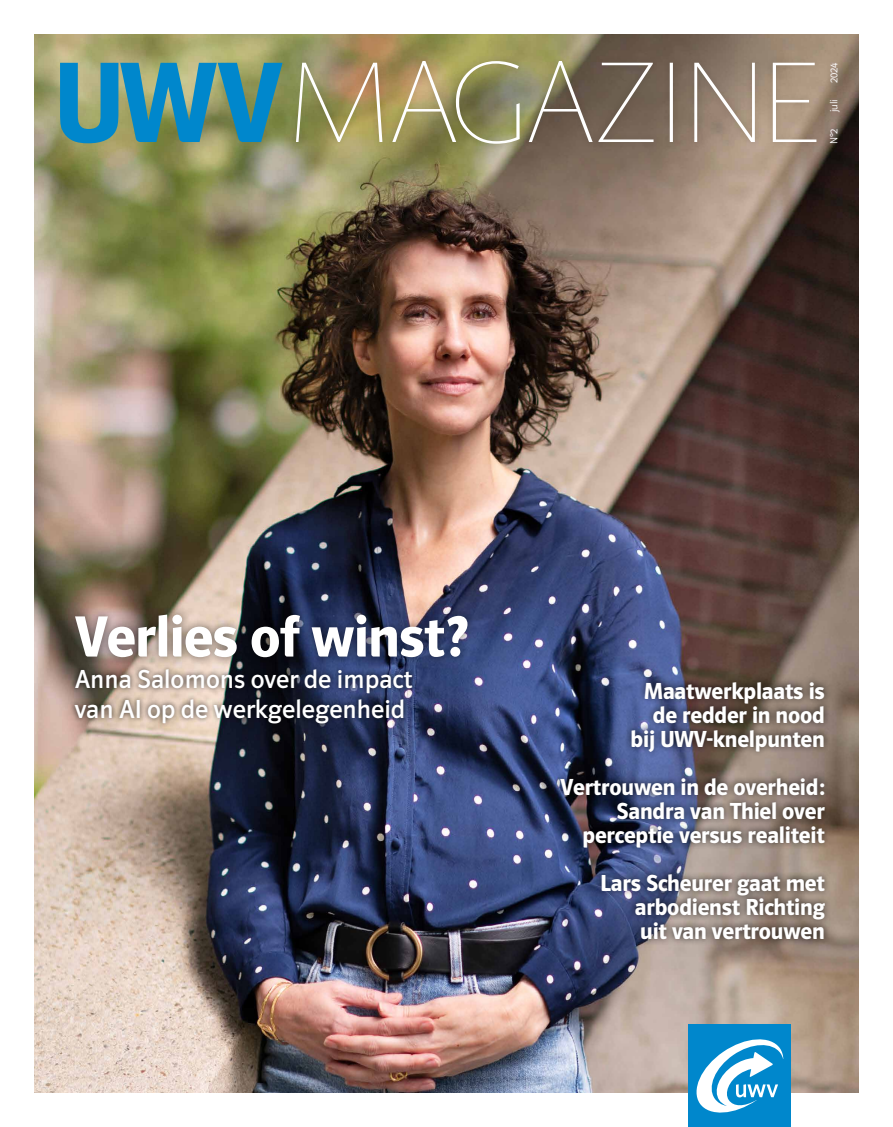
<style>
.page{position:relative;width:893px;height:1127px;background:#fff}
.page>*{position:absolute;margin:0;border:0;box-sizing:border-box;transform-origin:0 0}
.t1{font:700 60px "UWV Sans 2010";letter-spacing:-.015em;color:#fff}
.t2{font:27px/30px "UWV Sans 2010";color:#fff}
.t3{font:700 24px/24px "UWV Sans 2010";letter-spacing:-.01em;color:#fff;text-align:right}
.t4{font:300 10.8px "UWV Sans 2010";letter-spacing:-.03em;color:#fff}
</style>
<div class="page">
<img style="left:34px;top:34px;width:825px;height:1059px">
<div style="left:289px;top:54px;width:535px;height:98px;background:#000;opacity:.15"></div>
<svg style="left:296px;top:61px;width:520px;height:83px"></svg>
<svg style="left:60px;top:63px;width:223px;height:80px"></svg>
<div style="left:821px;top:54px;width:27px;height:98px;background:#000;opacity:.15"></div>
<div style="left:554px;top:674px;width:278px;height:272px;background:#000;opacity:.75"></div>
<div style="left:70px;top:664px;width:347px;height:64px;background:#000;opacity:.75"></div>
<div style="left:67px;top:605px;width:410px;height:62px;background:#000;opacity:.55"></div>
<div style="left:689px;top:1025px;width:102px;height:102px;background:#0087cc"></div>
<svg style="left:696px;top:1039px;width:87px;height:74px"></svg>
<p class="t4" style="left:828px;top:83px;width:21px;rotate:-90deg">2024</p>
<p class="t4" style="left:828px;top:112px;width:14px;rotate:-90deg">juli</p>
<p class="t4" style="left:828px;top:144px;width:16px;rotate:-90deg">N°2</p>
<h1 class="t1" style="left:74px;top:605px;width:395px">Verlies of winst?</h1>
<p class="t2" style="left:75px;top:664px;width:339px">Anna Salomons over de impact van AI op de werkgelegenheid</p>
<p class="t3" style="left:631px;top:679px;width:196px">Maatwerkplaats is de redder in nood bij UWV-knelpunten</p>
<p class="t3" style="left:560px;top:775px;width:266px">Vertrouwen in de overheid:<br>Sandra van Thiel over perceptie versus realiteit</p>
<p class="t3" style="left:635px;top:871px;width:191px;text-align:justify;text-indent:-35px">Lars Scheurer gaat met arbodienst Richting uit van vertrouwen</p>
</div>
